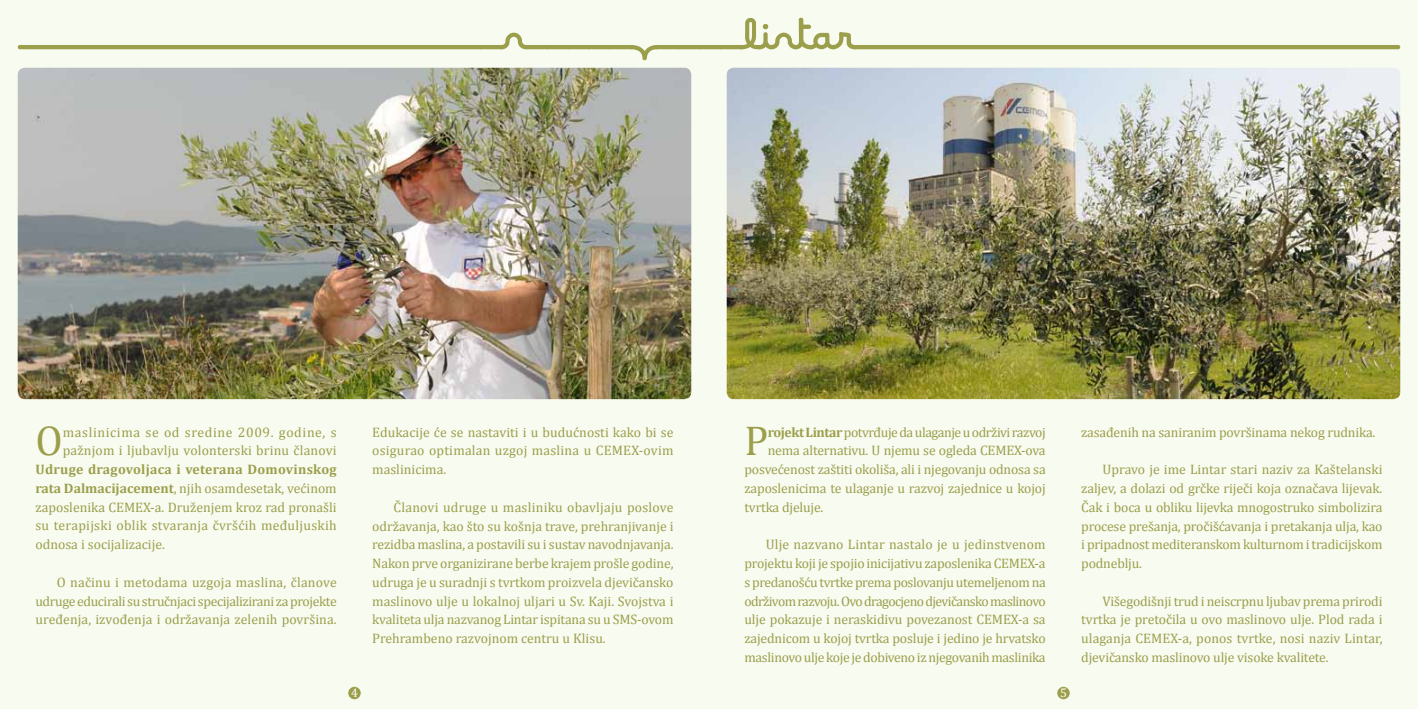
<style>
.page{position:relative;width:1418px;height:709px;background:#fff}
.page>*{position:absolute;margin:0;border:0;box-sizing:border-box;transform-origin:0 0}
.t1{font:41.88px "Cambria";color:#9b9f4b}
.t2{font:13.75px/18.8px "Cambria";letter-spacing:-.01em;color:#9b9f4b;text-align:justify}
.t3{font:13.75px/18.8px "Cambria";letter-spacing:.015em;color:#9b9f4b}
.t4{font:13.75px "Cambria";letter-spacing:-.035em;color:#9b9f4b}
.t5{font:12.5px "Cambria";color:#fff}
.s1{font-weight:700}
</style>
<div class="page">
<div style="left:0;top:0;width:710px;height:709px;background:#f8fbf0"></div>
<div style="left:348px;top:686px;width:13px;height:13px;background:#9b9f4b;border-radius:50%"></div>
<div style="left:709px;top:0;width:708px;height:709px;background:#f8fbf0"></div>
<div style="left:1057px;top:686px;width:12px;height:13px;background:#9b9f4b;border-radius:50%"></div>
<img style="left:18px;top:68px;width:673px;height:331px">
<img style="left:726px;top:68px;width:674px;height:331px">
<svg style="left:18px;top:18px;width:1382px;height:42px"></svg>
<h1 class="t1" style="left:35px;top:416px;width:29px">O</h1>
<p class="t3" style="left:63px;top:422px;width:275px">maslinicima se od sredine 2009. godine, s pažnjom i ljubavlju volonterski brinu članovi</p>
<p class="t2" style="left:35px;top:460px;width:303px"><span class="s1">Udruge dragovoljaca i veterana Domovinskog rata Dalmacijacement</span>, njih osamdesetak, većinom zaposlenika CEMEX-a. Druženjem kroz rad pronašli su terapijski oblik stvaranja čvršćih međuljuskih odnosa i socijalizacije.</p>
<p class="t2" style="left:35px;top:572px;width:303px;text-indent:21px">O načinu i metodama uzgoja maslina, članove udruge educirali su stručnjaci specijalizirani za projekte uređenja, izvođenja i održavanja zelenih površina.</p>
<p class="t2" style="left:372px;top:422px;width:303px">Edukacije će se nastaviti i u budućnosti kako bi se osigurao optimalan uzgoj maslina u CEMEX-ovim maslinicima.</p>
<p class="t2" style="left:372px;top:497px;width:303px;text-indent:21px">Članovi udruge u masliniku obavljaju poslove održavanja, kao što su košnja trave, prehranjivanje i rezidba maslina, a postavili su i sustav navodnjavanja.<br>Nakon prve organizirane berbe krajem prošle godine, udruga je u suradnji s tvrtkom proizvela djevičansko maslinovo ulje u lokalnoj uljari u Sv. Kaji. Svojstva i kvaliteta ulja nazvanog Lintar ispitana su u SMS-ovom Prehrambeno razvojnom centru u Klisu.</p>
<h1 class="t1" style="left:744px;top:416px;width:25px">P</h1>
<p class="t4" style="left:767px;top:424px;width:279px"><span class="s1">rojekt Lintar</span> potvrđuje da ulaganje u održivi razvoj</p>
<p class="t2" style="left:767px;top:441px;width:279px">nema alternativu. U njemu se ogleda CEMEX-ova</p>
<p class="t2" style="left:744px;top:460px;width:303px">posvećenost zaštiti okoliša, ali i njegovanju odnosa sa</p>
<p class="t2" style="left:744px;top:479px;width:303px">zaposlenicima te ulaganje u razvoj zajednice u kojoj</p>
<p class="t2" style="left:744px;top:497px;width:80px">tvrtka djeluje.</p>
<p class="t2" style="left:744px;top:535px;width:303px;text-indent:21px">Ulje nazvano Lintar nastalo je u jedinstvenom projektu koji je spojio inicijativu zaposlenika CEMEX-a s predanošću tvrtke prema poslovanju utemeljenom na održivom razvoju. Ovo dragocjeno djevičansko maslinovo ulje pokazuje i neraskidivu povezanost CEMEX-a sa zajednicom u kojoj tvrtka posluje i jedino je hrvatsko maslinovo ulje koje je dobiveno iz njegovanih maslinika</p>
<p class="t5" style="left:351px;top:685px;width:8px">4</p>
<p class="t5" style="left:1060px;top:685px;width:8px">5</p>
<p class="t2" style="left:1081px;top:422px;width:296px">zasađenih na saniranim površinama nekog rudnika.</p>
<p class="t2" style="left:1081px;top:460px;width:303px;text-indent:21px">Upravo je ime Lintar stari naziv za Kaštelanski zaljev, a dolazi od grčke riječi koja označava lijevak.<br>Čak i boca u obliku lijevka mnogostruko simbolizira procese prešanja, pročišćavanja i pretakanja ulja, kao i pripadnost mediteranskom kulturnom i tradicijskom podneblju.</p>
<p class="t2" style="left:1081px;top:591px;width:303px;text-indent:21px">Višegodišnji trud i neiscrpnu ljubav prema prirodi tvrtka je pretočila u ovo maslinovo ulje. Plod rada i ulaganja CEMEX-a, ponos tvrtke, nosi naziv Lintar, djevičansko maslinovo ulje visoke kvalitete.</p>
</div>
